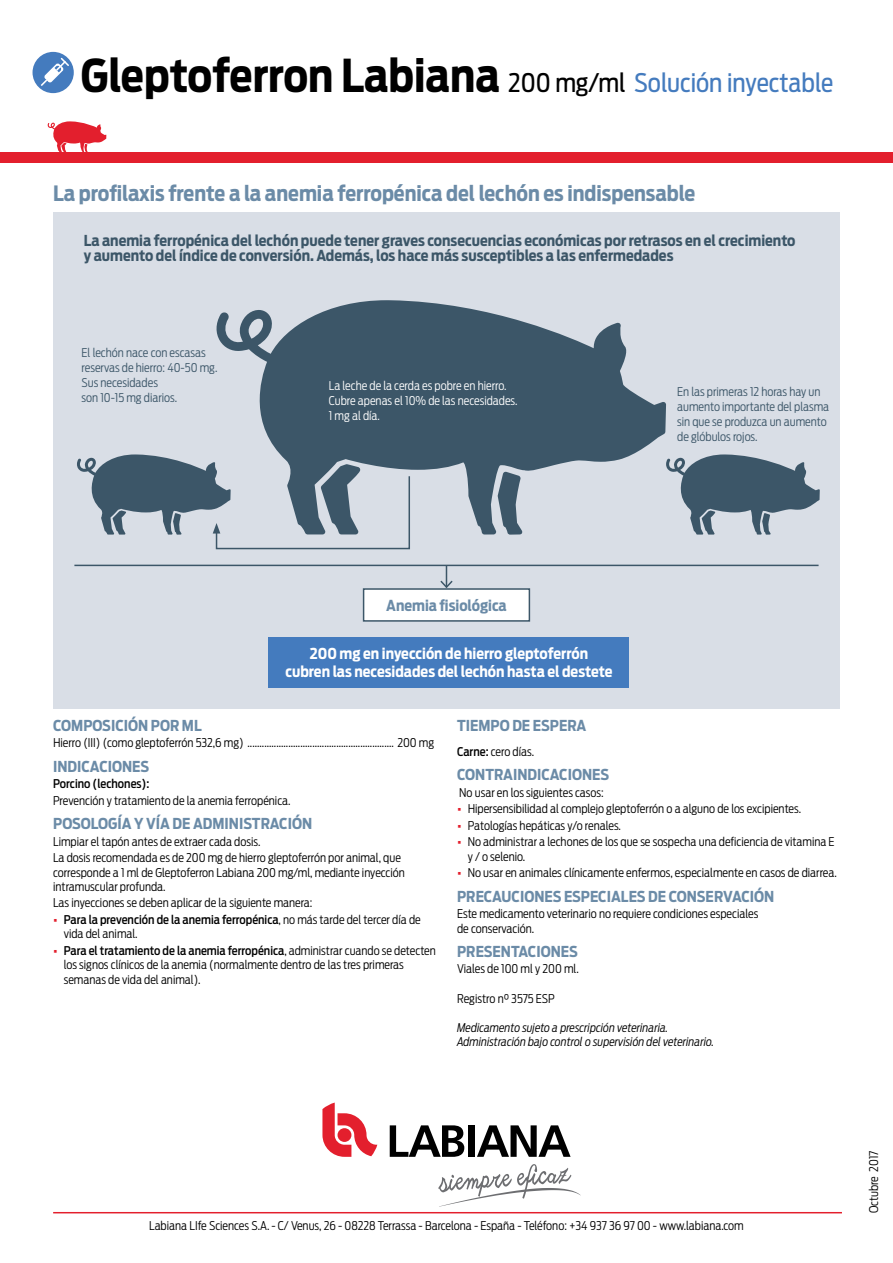
<style>
.page{position:relative;width:893px;height:1263px;background:#fff}
.page>*{position:absolute;margin:0;border:0;box-sizing:border-box;transform-origin:0 0}
.t1{font:700 45px "Antenna Cond";color:#000}
.t2{font:700 21px "Antenna Cond";color:#6b8ba7}
.t3{font:700 15px/15px "Antenna Cond";color:#3c5668}
.t4{font:700 15px "Antenna Cond";color:#6b8ba7}
.t5{font:700 15px/18px "Antenna Cond";color:#fff;text-align:center}
.t6{font:300 12px/14.4px "Antenna Cond";color:#000}
.t7{font:300 12px/15px "Antenna Cond";color:#3c5668}
.t8{font:italic 300 12px/14.4px "Antenna Cond";color:#000}
.t9{font:300 12px/15px "Antenna Cond";color:#fff}
.t10{font:500 12px "Antenna Cond";color:#000}
.s1{font-weight:400;font-size:25.5px}
.s2{font-weight:400;font-size:25.5px;color:#447bbe}
.s3{font-family:"Antenna";font-weight:700;color:#e31f2d}
.s4{font-weight:500}
</style>
<div class="page">
<div style="left:53px;top:213px;width:787px;height:496px;background:#d9dee6"></div>
<svg style="left:216px;top:300px;width:450px;height:234px;fill:#3c5668"></svg>
<svg style="left:498px;top:472px;width:24px;height:63px"></svg>
<div style="left:0;top:152px;width:893px;height:11px;background:#e31f2d"></div>
<div style="left:33px;top:52px;width:41px;height:41px;background:#447bbe;border-radius:50%"></div>
<svg style="left:41px;top:58px;width:28px;height:28px"></svg>
<svg style="left:47px;top:121px;width:59px;height:31px"></svg>
<div style="left:269px;top:637px;width:360px;height:50px;background:#447bbe"></div>
<svg style="left:666px;top:454px;width:154px;height:81px"></svg>
<svg style="left:77px;top:454px;width:334px;height:96px"></svg>
<div style="left:364px;top:589px;width:165px;height:32px;background:#fff"></div>
<div style="left:363px;top:588px;width:167px;height:34px;border:2px solid #3c5668"></div>
<hr style="left:74px;top:565px;width:745px;height:1px;background:#3c5668">
<svg style="left:439px;top:566px;width:15px;height:23px"></svg>
<hr style="left:53px;top:1212px;width:789px;height:1px;background:#e31f2d">
<svg style="left:390px;top:1125px;width:74px;height:32px"></svg>
<div style="left:468px;top:1125px;width:6px;height:32px;background:#000"></div>
<svg style="left:477px;top:1125px;width:94px;height:32px"></svg>
<svg style="left:322px;top:1102px;width:55px;height:55px"></svg>
<svg style="left:438px;top:1164px;width:143px;height:43px"></svg>
<h1 class="t1" style="left:81px;top:48px;width:754px">Gleptoferron Labiana <span class="s1">200 mg/ml</span> <span class="s2">Solución inyectable</span></h1>
<h2 class="t2" style="left:53px;top:181px;width:644px">La profilaxis frente a la anemia ferropénica del lechón es indispensable</h2>
<p class="t3" style="left:84px;top:233px;width:713px">La anemia ferropénica del lechón puede tener graves consecuencias económicas por retrasos en el crecimiento y aumento del índice de conversión. Además, los hace más susceptibles a las enfermedades</p>
<p class="t7" style="left:82px;top:346px;width:137px">El lechón nace con escasas reservas de hierro: 40-50 mg.<br>Sus necesidades<br>son 10-15 mg diarios.</p>
<p class="t9" style="left:329px;top:378px;width:190px">La leche de la cerda es pobre en hierro.<br>Cubre apenas el 10% de las necesidades.<br>1 mg al día.</p>
<p class="t7" style="left:677px;top:384px;width:153px">En las primeras 12 horas hay un aumento importante del plasma sin que se produzca un aumento de glóbulos rojos.</p>
<p class="t4" style="left:386px;top:596px;width:122px">Anemia fisiológica</p>
<p class="t5" style="left:285px;top:645px;width:329px">200 mg en inyección de hierro gleptoferrón<br>cubren las necesidades del lechón hasta el destete</p>
<p class="t4" style="left:53px;top:716px;width:150px">Composición por ML</p>
<p class="t6" style="left:53px;top:736px;width:383px">Hierro (III) (como gleptoferrón 532,6 mg) ............................................................. 200 mg</p>
<p class="t4" style="left:53px;top:757px;width:98px">Indicaciones</p>
<p class="t10" style="left:53px;top:777px;width:98px">Porcino (lechones):</p>
<p class="t6" style="left:53px;top:793px;width:239px">Prevención y tratamiento de la anemia ferropénica.</p>
<p class="t4" style="left:53px;top:815px;width:20px">POSO</p>
<p class="t4" style="left:91px;top:815px;width:122px">LOGÍA Y VÍA DE ADMINIS</p>
<p class="t4" style="left:252px;top:815px;width:45px">TRACIÓN</p>
<p class="t6" style="left:53px;top:833px;width:349px;line-height:16.5px">Limpiar el tapón antes de extraer cada dosis.<br>La dosis recomendada es de 200 mg de hierro gleptoferrón por animal, que</p>
<p class="t6" style="left:53px;top:865px;width:353px">corresponde a 1 ml de Gleptoferron Labiana 200 mg/ml, mediante inyección intramuscular profunda.</p>
<p class="t6" style="left:53px;top:896px;width:261px">Las inyecciones se deben aplicar de la siguiente manera:</p>
<p class="t6" style="left:64px;top:912px;width:358px;text-indent:-11px"><span class="s3">•</span> <span class="s4">Para la prevención de la anemia ferropénica</span>, no más tarde del tercer día de vida del animal.</p>
<p class="t6" style="left:64px;top:943px;width:374px;text-indent:-11px"><span class="s3">•</span> <span class="s4">Para el tratamiento de la anemia ferropénica</span>, administrar cuando se detecten los signos clínicos de la anemia (normalmente dentro de las tres primeras semanas de vida del animal).</p>
<p class="t4" style="left:457px;top:716px;width:131px">TIEMPODE ESPERA</p>
<p class="t6" style="left:457px;top:744px;width:78px"><span class="s4">Carne:</span> cero días.</p>
<p class="t4" style="left:457px;top:766px;width:64px">CONTRAINDI</p>
<p class="t4" style="left:541px;top:766px;width:36px">CACIONES</p>
<p class="t6" style="left:459px;top:785px;width:146px">No usar en los siguientes casos:</p>
<p class="t6" style="left:457px;top:802px;width:346px"><span class="s3">•</span> Hipersensibilidad al complejo gleptoferrón o a alguno de los excipientes.</p>
<p class="t6" style="left:457px;top:818px;width:165px"><span class="s3">•</span> Patologías hepáticas y/o renales.</p>
<p class="t6" style="left:468px;top:835px;width:368px;text-indent:-11px"><span class="s3">•</span> No administrar a lechones de los que se sospecha una deficiencia de vitamina E y / o selenio.</p>
<p class="t6" style="left:457px;top:866px;width:381px"><span class="s3">•</span> No usar en animales clínicamente enfermos, especialmente en casos de diarrea.</p>
<p class="t4" style="left:457px;top:887px;width:72px">PRECAUCIONES</p>
<p class="t4" style="left:564px;top:887px;width:123px">ESPECIALES DE CONSER</p>
<p class="t4" style="left:723px;top:887px;width:36px">VACIÓN</p>
<p class="t6" style="left:457px;top:906px;width:303px">Este medicamento veterinario no requiere condiciones especiales de conservación.</p>
<p class="t4" style="left:457px;top:942px;width:94px">presentaciONES</p>
<p class="t6" style="left:457px;top:962px;width:123px">Viales de 100 ml y 200 ml.</p>
<p class="t6" style="left:457px;top:991px;width:99px">Registro n° 3575 ESP</p>
<p class="t8" style="left:457px;top:1020px;width:259px">Medicamento sujeto a prescripción veterinaria.<br>Administración bajo control o supervisión del veterinario.</p>
<p class="t6" style="left:149px;top:1218px;width:596px">Labiana LIfe Sciences S.A. - C/ Venus, 26 - 08228 Terrassa - Barcelona - España - Teléfono: +34 937 36 97 00 - www.labiana.com</p>
<p class="t6" style="left:867px;top:1213px;width:64px;rotate:-90deg">Octubre 2017</p>
</div>
